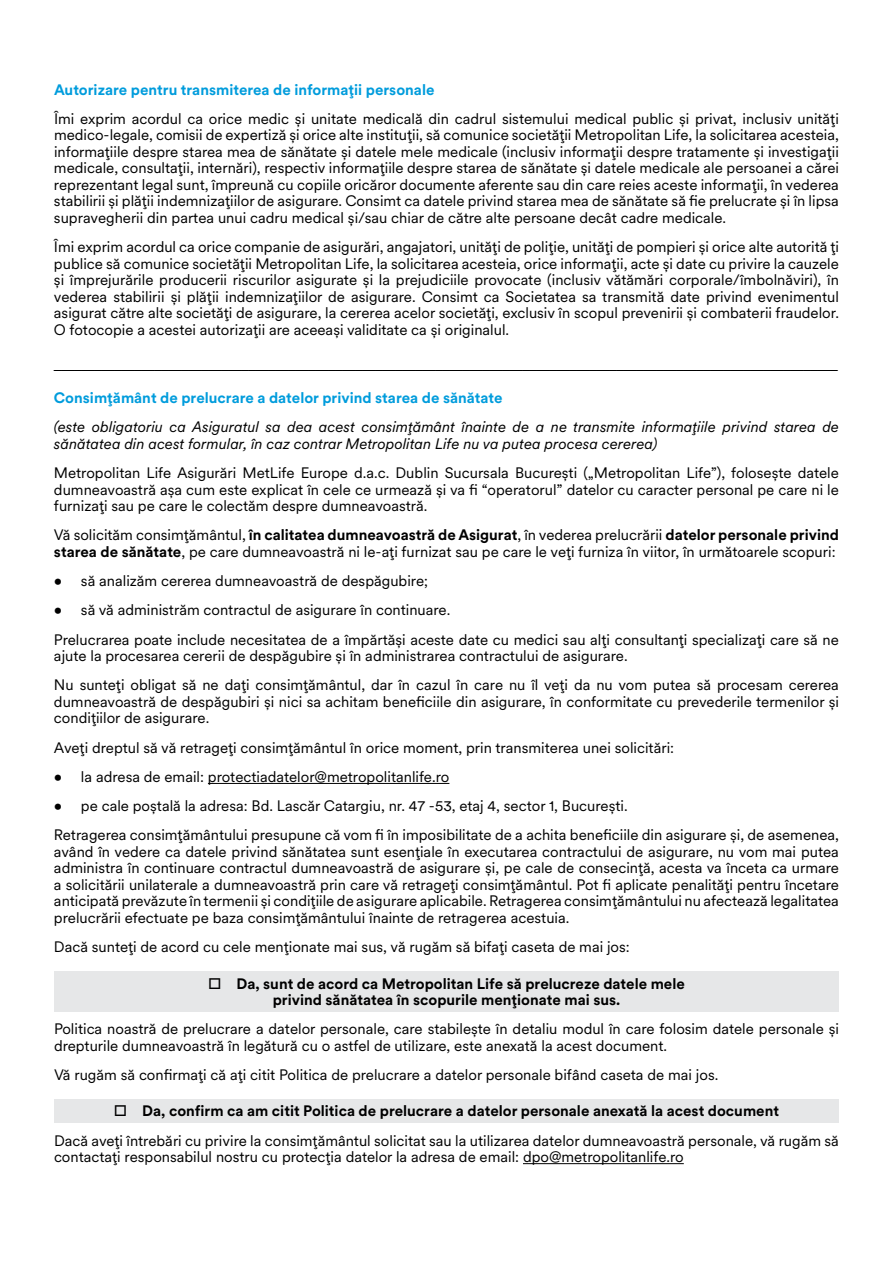
<style>
.page{position:relative;width:893px;height:1263px;background:#fff}
.page>*{position:absolute;margin:0;border:0;box-sizing:border-box;transform-origin:0 0}
.t1{font:15px/16.5px "Met Life Circular";color:#000}
.t2{font:italic 15px/16.5px "Met Life Circular";color:#000}
.t3{font:700 15px "Met Life Circular";color:#009cdc}
.t4{font:700 15px/16.5px "Met Life Circular";color:#000;text-align:center}
.s1{font-weight:700}
</style>
<div class="page">
<hr style="left:208px;top:783px;width:241px;height:1px;background:#000">
<hr style="left:523px;top:1163px;width:161px;height:1px;background:#000">
<div style="left:54px;top:971px;width:785px;height:40px;background:#e6e7e8"></div>
<div style="left:54px;top:1099px;width:785px;height:23px;background:#e6e7e8"></div>
<p class="t3" style="left:54px;top:79px;width:382px">Autorizare pentru transmiterea de informaţii personale</p>
<p class="t1" style="left:54px;top:110px;width:786px;text-align:justify">Îmi exprim acordul ca orice medic şi unitate medicală din cadrul sistemului medical public şi privat, inclusiv unități medico-legale, comisii de expertiză și orice alte instituţii, să comunice societăţii Metropolitan Life, la solicitarea acesteia, informaţiile despre starea mea de sănătate şi datele mele medicale (inclusiv informaţii despre tratamente şi investigaţii medicale, consultaţii, internări), respectiv informaţiile despre starea de sănătate şi datele medicale ale persoanei a cărei reprezentant legal sunt, împreună cu copiile oricăror documente aferente sau din care reies aceste informaţii, în vederea stabilirii şi plăţii indemnizaţiilor de asigurare. Consimt ca datele privind starea mea de sănătate să fie prelucrate și în lipsa supravegherii din partea unui cadru medical și/sau chiar de către alte persoane decât cadre medicale.</p>
<p class="t1" style="left:54px;top:238px;width:786px;text-align:justify">Îmi exprim acordul ca orice companie de asigurări, angajatori, unităţi de poliţie, unităţi de pompieri şi orice alte autorită ţi publice să comunice societăţii Metropolitan Life, la solicitarea acesteia, orice informaţii, acte şi date cu privire la cauzele şi împrejurările producerii riscurilor asigurate şi la prejudiciile provocate (inclusiv vătămări corporale/îmbolnăviri), în vederea stabilirii şi plăţii indemnizaţiilor de asigurare. Consimt ca Societatea sa transmită date privind evenimentul asigurat către alte societăţi de asigurare, la cererea acelor societăţi, exclusiv în scopul prevenirii şi combaterii fraudelor.<br>O fotocopie a acestei autorizaţii are aceeaşi validitate ca şi originalul.</p>
<p class="t1" style="left:54px;top:355px;width:785px">_____________________________________________________________________________________________________________________</p>
<p class="t3" style="left:54px;top:387px;width:450px">Consimţământ de prelucrare a datelor privind starea de sănătate</p>
<p class="t2" style="left:54px;top:418px;width:786px">(este obligatoriu ca Asiguratul sa dea acest consimţământ înainte de a ne transmite informațiile privind starea de sănătatea din acest formular, în caz contrar Metropolitan Life nu va putea procesa cererea)</p>
<p class="t1" style="left:54px;top:464px;width:786px;text-align:justify">Metropolitan Life Asigurări MetLife Europe d.a.c. Dublin Sucursala București („Metropolitan Life”), folosește datele dumneavoastră așa cum este explicat în cele ce urmează și va fi “operatorul” datelor cu caracter personal pe care ni le furnizați sau pe care le colectăm despre dumneavoastră.</p>
<p class="t1" style="left:54px;top:526px;width:786px">Vă solicităm consimțământul, <span class="s1">în calitatea dumneavoastră de Asigurat</span>, în vederea prelucrării <span class="s1">datelor personale privind starea de sănătate</span>, pe care dumneavoastră ni le-ați furnizat sau pe care le veţi furniza în viitor, în următoarele scopuri:</p>
<p class="t1" style="left:54px;top:572px;width:376px">• să analizăm cererea dumneavoastră de despăgubire;</p>
<p class="t1" style="left:54px;top:595px;width:786px;line-height:29.2px">• să vă administrăm contractul de asigurare în continuare.<br>Prelucrarea poate include necesitatea de a împărtăşi aceste date cu medici sau alți consultanți specializați care să ne</p>
<p class="t1" style="left:54px;top:641px;width:786px;line-height:29.2px">ajute la procesarea cererii de despăgubire și în administrarea contractului de asigurare.<br>Nu sunteți obligat să ne dați consimțământul, dar în cazul în care nu îl veţi da nu vom putea să procesam cererea</p>
<p class="t1" style="left:54px;top:693px;width:786px">dumneavoastră de despăgubiri și nici sa achitam beneficiile din asigurare, în conformitate cu prevederile termenilor și condițiilor de asigurare.</p>
<p class="t1" style="left:54px;top:738px;width:622px">Aveți dreptul să vă retrageți consimțământul în orice moment, prin transmiterea unei solicitări:</p>
<p class="t1" style="left:54px;top:768px;width:397px">• la adresa de email: protectiadatelor@metropolitanlife.ro</p>
<p class="t1" style="left:54px;top:791px;width:786px;line-height:29.2px">• pe cale poştală la adresa: Bd. Lascăr Catargiu, nr. 47 -53, etaj 4, sector 1, București.<br>Retragerea consimțământului presupune că vom fi în imposibilitate de a achita beneficiile din asigurare și, de asemenea,</p>
<p class="t1" style="left:54px;top:843px;width:787px;text-align:justify">având în vedere ca datele privind sănătatea sunt esențiale în executarea contractului de asigurare, nu vom mai putea administra în continuare contractul dumneavoastră de asigurare și, pe cale de consecință, acesta va înceta ca urmare a solicitării unilaterale a dumneavoastră prin care vă retrageți consimţământul. Pot fi aplicate penalități pentru încetare anticipată prevăzute în termenii şi condițiile de asigurare aplicabile. Retragerea consimţământului nu afectează legalitatea prelucrării efectuate pe baza consimţământului înainte de retragerea acestuia.</p>
<p class="t1" style="left:54px;top:938px;width:577px">Dacă sunteți de acord cu cele menţionate mai sus, vă rugăm să bifaţi caseta de mai jos:</p>
<p class="t4" style="left:208px;top:974px;width:478px">□ Da, sunt de acord ca Metropolitan Life să prelucreze datele mele privind sănătatea în scopurile menționate mai sus.</p>
<p class="t1" style="left:54px;top:1020px;width:787px">Politica noastră de prelucrare a datelor personale, care stabilește în detaliu modul în care folosim datele personale și drepturile dumneavoastră în legătură cu o astfel de utilizare, este anexată la acest document.</p>
<p class="t1" style="left:54px;top:1066px;width:666px">Vă rugăm să confirmați că ați citit Politica de prelucrare a datelor personale bifând caseta de mai jos.</p>
<p class="t1" style="left:54px;top:1096px;width:786px;line-height:29.2px;text-align:center">□ <span class="s1">Da, confirm ca am citit Politica de prelucrare a datelor personale anexată la acest document<br></span>Dacă aveți întrebări cu privire la consimțământul solicitat sau la utilizarea datelor dumneavoastră personale, vă rugăm să</p>
<p class="t1" style="left:54px;top:1148px;width:631px">contactați responsabilul nostru cu protecția datelor la adresa de email: dpo@metropolitanlife.ro</p>
</div>
